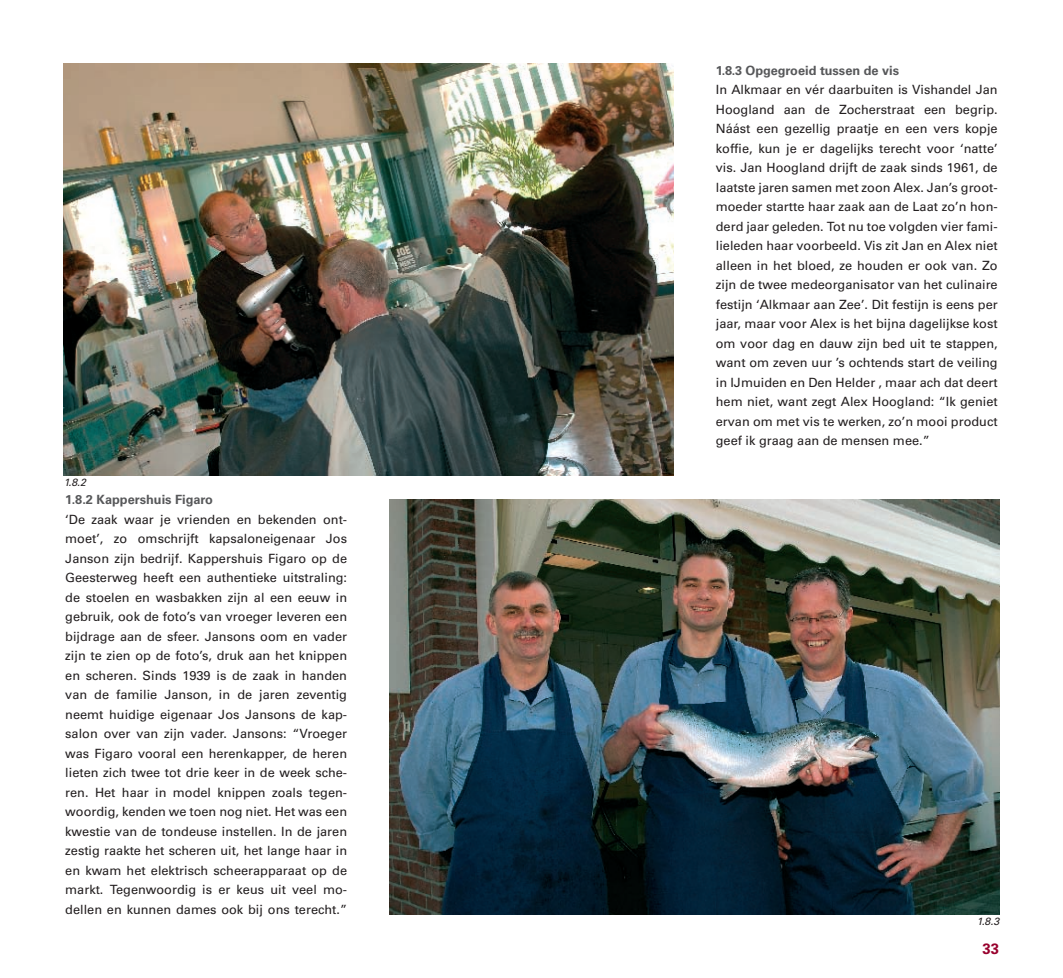
<style>
.page{position:relative;width:1063px;height:978px;background:#fff}
.page>*{position:absolute;margin:0;border:0;box-sizing:border-box;transform-origin:0 0}
.t1{font:700 15px "Univers";color:#98012d}
.t2{font:12.75px/19.5px "Univers";color:#231f20;text-align:justify}
.t3{font:700 12.75px "Univers";color:#57585a}
.t4{font:italic 10.5px "Univers";color:#231f20}
</style>
<div class="page">
<img style="left:64px;top:64px;width:610px;height:411px">
<img style="left:389px;top:500px;width:610px;height:414px">
<p class="t4" style="left:64px;top:476px;width:24px">1.8.2</p>
<p class="t3" style="left:65px;top:492px;width:149px">1.8.2 Kappershuis Figaro</p>
<p class="t2" style="left:65px;top:510px;width:283px">‘De zaak waar je vrienden en bekenden ont&shy;moet’, zo omschrijft kapsaloneigenaar Jos Janson zijn bedrijf. Kappershuis Figaro op de Geesterweg heeft een authentieke uitstraling: de stoelen en wasbakken zijn al een eeuw in gebruik, ook de foto’s van vroeger leveren een bijdrage aan de sfeer. Jansons oom en vader zijn te zien op de foto’s, druk aan het knippen en scheren. Sinds 1939 is de zaak in handen van de familie Janson, in de jaren zeventig neemt huidige eigenaar Jos Jansons de kap&shy;salon over van zijn vader. Jansons: “Vroeger was Figaro vooral een herenkapper, de heren lieten zich twee tot drie keer in de week sche&shy;ren. Het haar in model knippen zoals tegen&shy;woordig, kenden we toen nog niet. Het was een kwestie van de tondeuse instellen. In de jaren zestig raakte het scheren uit, het lange haar in en kwam het elektrisch scheerapparaat op de markt. Tegenwoordig is er keus uit veel mo&shy;dellen en kunnen dames ook bij ons terecht.”</p>
<p class="t3" style="left:716px;top:63px;width:185px">1.8.3 Opgegroeid tussen de vis</p>
<p class="t2" style="left:716px;top:80px;width:283px">In Alkmaar en vér daarbuiten is Vishandel Jan Hoogland aan de Zocherstraat een begrip.<br>Náást een gezellig praatje en een vers kopje koffie, kun je er dagelijks terecht voor ‘natte’ vis. Jan Hoogland drijft de zaak sinds 1961, de laatste jaren samen met zoon Alex. Jan’s groot&shy;moeder startte haar zaak aan de Laat zo’n hon&shy;derd jaar geleden. Tot nu toe volgden vier fami&shy;lieleden haar voorbeeld. Vis zit Jan en Alex niet alleen in het bloed, ze houden er ook van. Zo zijn de twee medeorganisator van het culinaire festijn ‘Alkmaar aan Zee’. Dit festijn is eens per jaar, maar voor Alex is het bijna dagelijkse kost om voor dag en dauw zijn bed uit te stappen, want om zeven uur ’s ochtends start de veiling in IJmuiden en Den Helder , maar ach dat deert hem niet, want zegt Alex Hoogland: “Ik geniet ervan om met vis te werken, zo’n mooi product geef ik graag aan de mensen mee.”</p>
<p class="t4" style="left:977px;top:915px;width:24px">1.8.3</p>
<p class="t1" style="left:983px;top:940px;width:18px">33</p>
</div>
